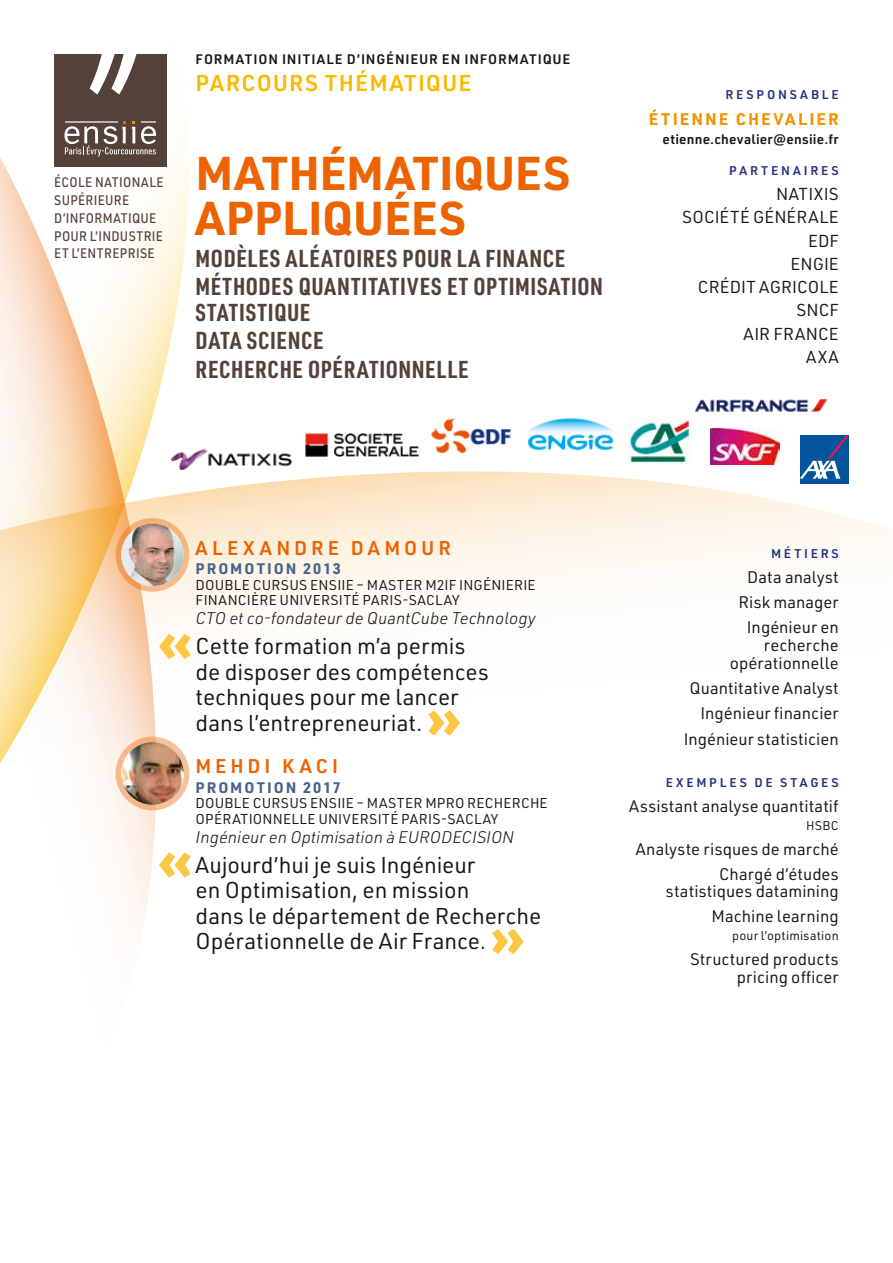
<style>
.page{position:relative;width:893px;height:1263px;background:#fff}
.page>*{position:absolute;margin:0;border:0;box-sizing:border-box;transform-origin:0 0}
.t1{font:700 67.5px "URWDIN";color:#fdc742}
.t2{font:700 46.5px/45px "URWDIN";letter-spacing:-.005em;color:#ec6300}
.t3{font:700 24px/28.5px "URWDIN Cond";letter-spacing:.035em;color:#544239}
.t4{font:22.5px/25.5px "URWDIN";letter-spacing:-.005em;color:#181716}
.t5{font:600 22.5px "URWDIN";letter-spacing:.05em;color:#fbb900}
.t6{font:600 19.5px "URWDIN";letter-spacing:.205em;color:#ec6300}
.t7{font:16.95px/23.2px "URWDIN";letter-spacing:.01em;color:#181716;text-align:right}
.t8{font:16.5px/25px "URWDIN";letter-spacing:.005em;color:#181716;text-align:right}
.t9{font:italic 300 16.5px "URWDIN";color:#181716}
.t10{font:700 16.5px "URWDIN";letter-spacing:.125em;color:#f39300}
.t11{font:700 15px "URWDIN";letter-spacing:.135em;color:#47638b}
.t12{font:13.95px/15.5px "URWDIN";letter-spacing:.02em;color:#181716}
.t13{font:500 13.5px/17.7px "URWDIN";letter-spacing:.03em;color:#544239;scale:.9 1}
.t14{font:600 13.5px "URWDIN";letter-spacing:.06em;color:#181716}
.t15{font:600 13.5px "URWDIN";letter-spacing:.015em;color:#181716}
.t16{font:600 12.45px "URWDIN";letter-spacing:.235em;color:#243282}
.t17{font:12.45px "URWDIN";letter-spacing:.02em;color:#181716}
</style>
<div class="page">
<svg style="left:0;top:54px;width:189px;height:370px"></svg>
<svg style="left:0;top:424px;width:893px;height:514px"></svg>
<div style="left:54px;top:54px;width:112px;height:112px;background:#544239"></div>
<svg style="left:90px;top:54px;width:46px;height:41px"></svg>
<svg style="left:64px;top:121px;width:92px;height:36px"></svg>
<div style="left:116px;top:518px;width:73px;height:74px;border:6px solid #ec6300;border-radius:50%"></div>
<img style="left:121px;top:524px;width:63px;height:62px;border-radius:31px">
<div style="left:116px;top:737px;width:73px;height:73px;border:6px solid #ec6300;border-radius:50%"></div>
<img style="left:121px;top:742px;width:63px;height:63px;border-radius:31px">
<img style="left:695px;top:399px;width:133px;height:13px">
<img style="left:628px;top:417px;width:63px;height:46px">
<img style="left:427px;top:418px;width:87px;height:38px">
<img style="left:525px;top:418px;width:90px;height:34px">
<img style="left:169px;top:446px;width:125px;height:25px">
<img style="left:710px;top:428px;width:70px;height:37px">
<div style="left:800px;top:435px;width:48px;height:48px;background:#04539d"></div>
<svg style="left:800px;top:435px;width:48px;height:44px"></svg>
<img style="left:305px;top:433px;width:114px;height:23px">
<p class="t13" style="left:54px;top:173px;width:123px">ÉCOLE NATIONALE<br>SUPÉRIEURE<br>D’INFORMATIQUE<br>POUR L’INDUSTRIE<br>ET L’ENTREPRISE</p>
<p class="t14" style="left:196px;top:50px;width:376px">FORMATION INITIALE D’INGÉNIEUR EN INFORMATIQUE</p>
<h3 class="t5" style="left:196px;top:67px;width:277px">PARCOURS THÉMATIQUE</h3>
<h2 class="t2" style="left:196px;top:149px;width:376px">MATHÉMATIQUES<br>APPLIQUÉES</h2>
<h3 class="t3" style="left:196px;top:243px;width:409px">MODÈLES ALÉATOIRES POUR LA FINANCE<br>MÉTHODES QUANTITATIVES ET OPTIMISATION</h3>
<h3 class="t3" style="left:196px;top:297px;width:275px">STATISTIQUE<br>DATA SCIENCE<br>RECHERCHE OPÉRATIONNELLE</h3>
<p class="t16" style="left:725px;top:86px;width:115px">RESPONSABLE</p>
<p class="t10" style="left:649px;top:108px;width:191px">ÉTIENNE CHEVALIER</p>
<p class="t15" style="left:663px;top:130px;width:178px">etienne.chevalier@ensiie.fr</p>
<p class="t16" style="left:729px;top:162px;width:111px">PARTENAIRES</p>
<p class="t7" style="left:682px;top:182px;width:158px">NATIXIS<br>SOCIÉTÉ GÉNÉRALE<br>EDF<br>ENGIE<br>CRÉDIT AGRICOLE<br>SNCF<br>AIR FRANCE<br>AXA</p>
<p class="t6" style="left:196px;top:535px;width:257px">ALEXANDRE DAMOUR</p>
<p class="t11" style="left:196px;top:559px;width:147px">PROMOTION 2013</p>
<p class="t12" style="left:196px;top:577px;width:342px">DOUBLE CURSUS ENSIIE – MASTER M2IF INGÉNIERIE<br>FINANCIÈRE UNIVERSITÉ PARIS-SACLAY</p>
<p class="t9" style="left:196px;top:608px;width:342px">CTO et co-fondateur de QuantCube Technology</p>
<h1 class="t1" style="left:158px;top:596px;width:36px">«</h1>
<h3 class="t4" style="left:196px;top:633px;width:295px">Cette formation m’a permis de disposer des compétences techniques pour me lancer dans l’entrepreneuriat.</h3>
<h1 class="t1" style="left:427px;top:672px;width:36px">»</h1>
<p class="t6" style="left:196px;top:753px;width:144px">MEHDI KACI</p>
<p class="t11" style="left:196px;top:777px;width:147px">PROMOTION 2017</p>
<p class="t12" style="left:196px;top:795px;width:354px">DOUBLE CURSUS ENSIIE – MASTER MPRO RECHERCHE<br>OPÉRATIONNELLE UNIVERSITÉ PARIS-SACLAY</p>
<p class="t9" style="left:196px;top:826px;width:320px">Ingénieur en Optimisation à EURODECISION</p>
<h1 class="t1" style="left:158px;top:814px;width:36px">«</h1>
<h3 class="t4" style="left:196px;top:851px;width:347px">Aujourd’hui je suis Ingénieur<br>en Optimisation, en mission<br>dans le département de Recherche<br>Opérationnelle de Air France.</h3>
<h1 class="t1" style="left:491px;top:891px;width:36px">»</h1>
<p class="t16" style="left:771px;top:545px;width:69px">MÉTIERS</p>
<p class="t8" style="left:738px;top:564px;width:102px;text-align:center">Data analyst<br>Risk manager<br>Ingénieur en</p>
<p class="t8" style="left:730px;top:636px;width:110px;line-height:17.5px">recherche opérationnelle</p>
<p class="t8" style="left:689px;top:675px;width:151px">Quantitative Analyst<br>Ingénieur financier</p>
<p class="t8" style="left:684px;top:726px;width:157px">Ingénieur statisticien</p>
<p class="t16" style="left:666px;top:774px;width:175px">EXEMPLES DE STAGES</p>
<p class="t8" style="left:629px;top:793px;width:211px">Assistant analyse quantitatif</p>
<p class="t17" style="left:806px;top:817px;width:34px">HSBC</p>
<p class="t8" style="left:636px;top:836px;width:205px">Analyste risques de marché<br>Chargé d’études</p>
<p class="t8" style="left:666px;top:878px;width:174px">statistiques datamining<br>Machine learning</p>
<p class="t17" style="left:732px;top:927px;width:108px">pour l’optimisation</p>
<p class="t8" style="left:690px;top:950px;width:150px;line-height:17.5px">Structured products pricing officer</p>
</div>
